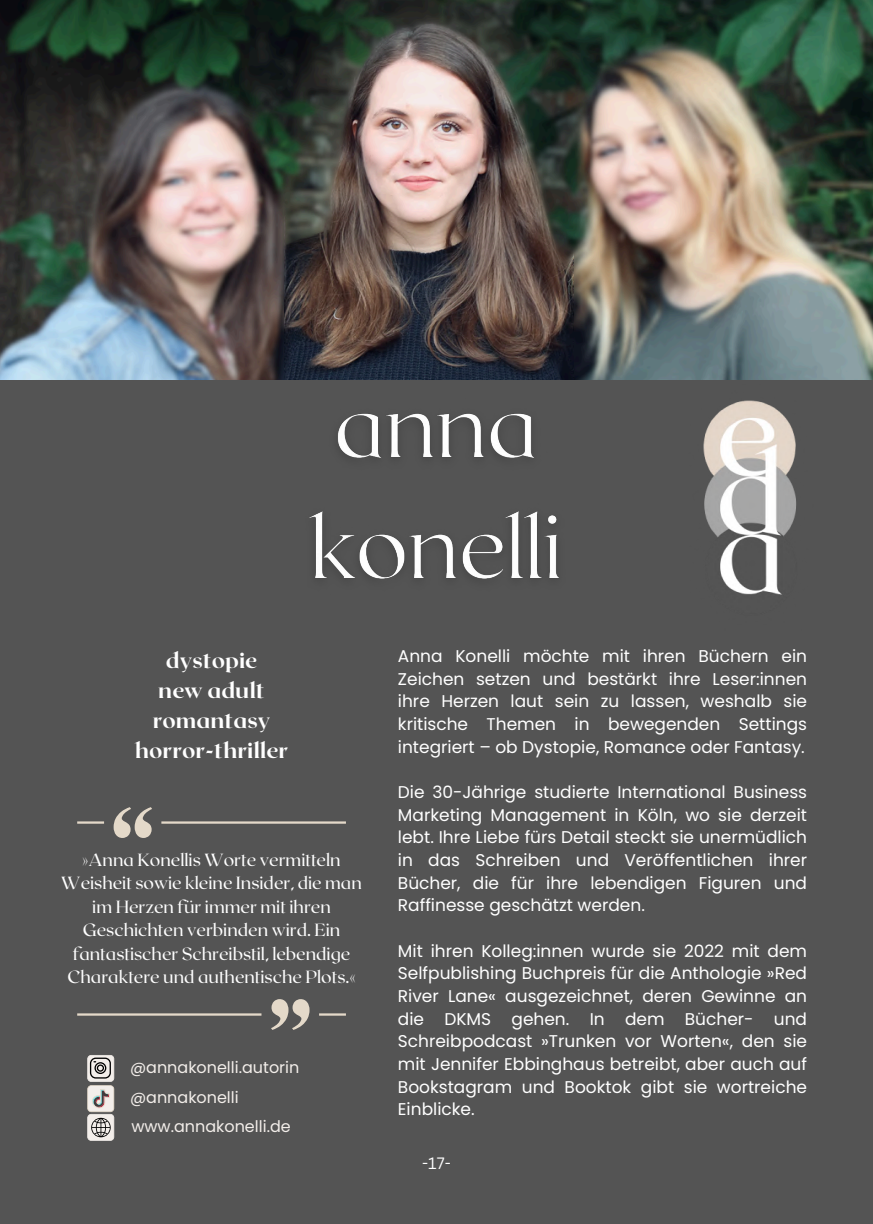
<style>
.page{position:relative;width:873px;height:1224px;background:#fff}
.page>*{position:absolute;margin:0;border:0;box-sizing:border-box;transform-origin:0 0}
.t1{font:800 21.6px/30px "Roxborough CF";color:#fff;text-align:center}
.t2{font:17.6px/23.4px "Roxborough CF";color:#fff;text-align:center}
.t3{font:17px/22.6px "Poppins";color:#fff;text-align:justify}
.t4{font:16px "Poppins";color:#f3eeea}
.t5{font:16px "Canva Sans";color:#fff}
</style>
<div class="page">
<img style="left:0;top:0;width:873px;height:380px">
<img style="left:284px;top:0;width:290px;height:380px">
<div style="left:0;top:380px;width:873px;height:844px;background:#545454"></div>
<img style="left:703px;top:400px;width:94px;height:195px">
<hr style="left:77px;top:1013px;width:184px;height:3px;background:#e4d9c9">
<hr style="left:319px;top:1013px;width:27px;height:3px;background:#e4d9c9">
<hr style="left:161px;top:821px;width:185px;height:3px;background:#e4d9c9">
<hr style="left:77px;top:821px;width:27px;height:3px;background:#e4d9c9">
<svg style="left:114px;top:807px;width:196px;height:223px"></svg>
<img style="left:289px;top:371px;width:292px;height:208px">
<svg style="left:87px;top:1055px;width:27px;height:86px;background:#bdb9b6"></svg>
<h4 class="t1" style="left:135px;top:645px;width:155px">dystopie<br>new adult romantasy horror-thriller</h4>
<p class="t2" style="left:61px;top:847px;width:302px">»Anna Konellis Worte vermitteln Weisheit sowie kleine Insider, die man im Herzen für immer mit ihren Geschichten verbinden wird. Ein fantastischer Schreibstil, lebendige Charaktere und authentische Plots.«</p>
<p class="t4" style="left:130px;top:1056px;width:171px">@annakonelli.autorin</p>
<p class="t4" style="left:130px;top:1086px;width:110px">@annakonelli</p>
<p class="t4" style="left:131px;top:1115px;width:161px">www.annakonelli.de</p>
<p class="t3" style="left:398px;top:645px;width:411px">Anna Konelli möchte mit ihren Büchern ein Zeichen setzen und bestärkt ihre Leser:innen ihre Herzen laut sein zu lassen, weshalb sie kritische Themen in bewegenden Settings integriert – ob Dystopie, Romance oder Fantasy.</p>
<p class="t3" style="left:398px;top:781px;width:411px">Die 30-Jährige studierte International Business Marketing Management in Köln, wo sie derzeit lebt. Ihre Liebe fürs Detail steckt sie unermüdlich in das Schreiben und Veröffentlichen ihrer Bücher, die für ihre lebendigen Figuren und Raffinesse geschätzt werden.</p>
<p class="t3" style="left:398px;top:939px;width:411px">Mit ihren Kolleg:innen wurde sie 2022 mit dem Selfpublishing Buchpreis für die Anthologie »Red River Lane« ausgezeichnet, deren Gewinne an die DKMS gehen. In dem Bücher- und Schreibpodcast »Trunken vor Worten«, den sie mit Jennifer Ebbinghaus betreibt, aber auch auf Bookstagram und Booktok gibt sie wortreiche Einblicke.</p>
<p class="t5" style="left:422px;top:1152px;width:30px">-17-</p>
</div>
